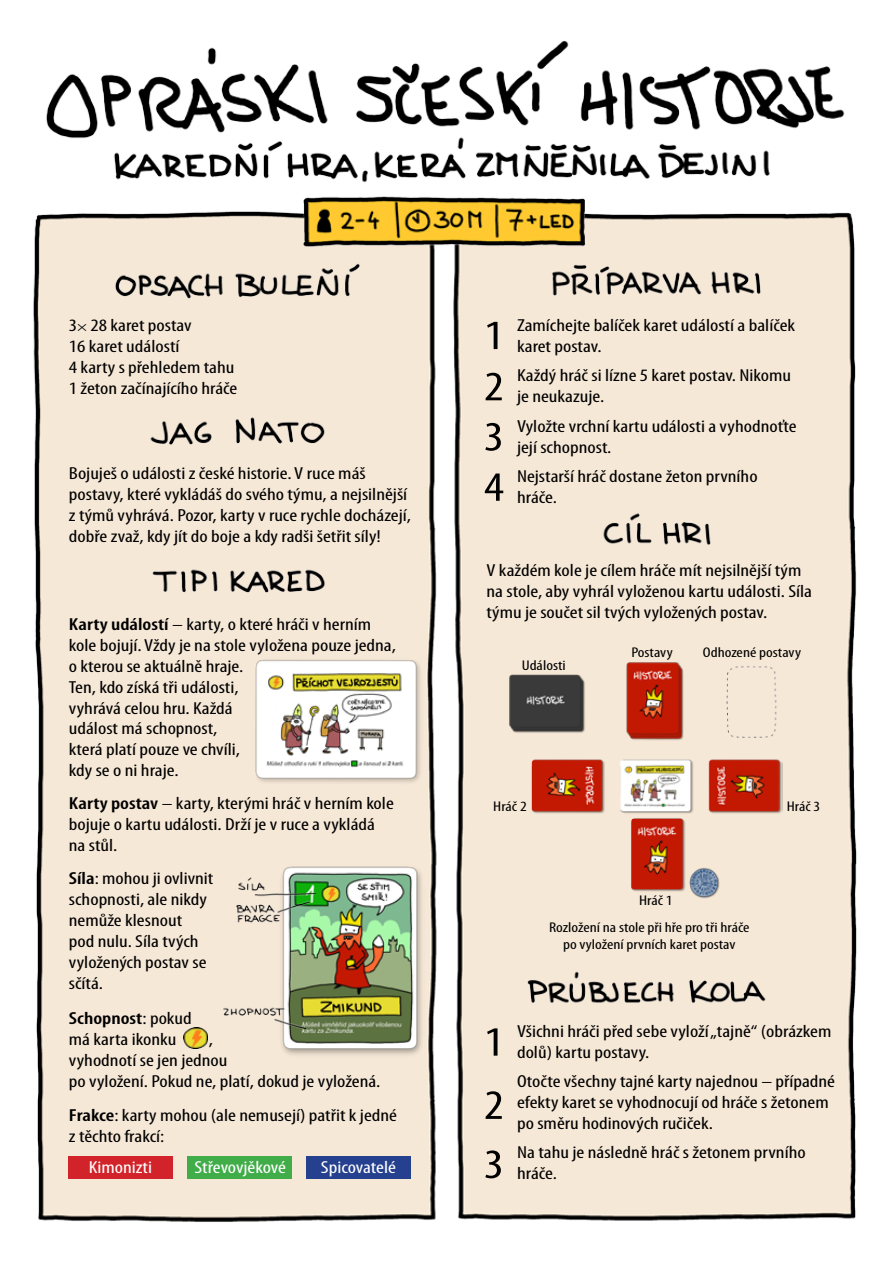
<style>
.page{position:relative;width:893px;height:1263px;background:#fff}
.page>*{position:absolute;margin:0;border:0;box-sizing:border-box;transform-origin:0 0}
.t1{font:condensed 41.85px "Myriad Pro";color:#000;scale:1.24 1}
.t2{font:condensed 17.4px/21px "Myriad Pro";color:#000;scale:1.24 1}
.t3{font:condensed 17.4px "Myriad Pro";color:#fff;scale:1.24 1}
.t4{font:condensed 14.1px/26.8px "Myriad Pro";color:#000;scale:1.24 1}
.s1{font-size:13.5px}
.s2{font-weight:600}
</style>
<div class="page">
<img style="left:33px;top:40px;width:824px;height:1182px">
<img style="left:279px;top:863px;width:146px;height:194px">
<img style="left:253px;top:658px;width:170px;height:127px">
<img style="left:508px;top:661px;width:274px;height:237px">
<img style="left:223px;top:877px;width:92px;height:152px">
<img style="left:184px;top:1027px;width:23px;height:22px">
<div style="left:68px;top:1156px;width:104px;height:22px;background:#d2232a"></div>
<div style="left:188px;top:1156px;width:104px;height:22px;background:#41ad49"></div>
<div style="left:306px;top:1156px;width:104px;height:22px;background:#25408f"></div>
<p class="t2" style="left:69px;top:314px;width:137px">3<span class="s1">×</span> 28 karet postav<br>16 karet událostí<br>4 karty s přehledem tahu<br>1 žeton začínajícího hráče</p>
<p class="t2" style="left:69px;top:462px;width:277px">Bojuješ o události z české historie. V ruce máš postavy, které vykládáš do svého týmu, a nejsilnější z týmů vyhrává. Pozor, karty v ruce rychle docházejí, dobře zvaž, kdy jít do boje a kdy radši šetřit síly!</p>
<p class="t2" style="left:69px;top:613px;width:265px"><span class="s2">Karty událostí</span> – karty, o které hráči v herním kole bojují. Vždy je na stole vyložena pouze jedna, o kterou se aktuálně hraje.<br>Ten, kdo získá tři události,<br>vyhrává celou hru. Každá<br>událost má schopnost,<br>která platí pouze ve chvíli,<br>kdy se o ni hraje.</p>
<p class="t2" style="left:69px;top:793px;width:264px"><span class="s2">Karty postav</span> – karty, kterými hráč v herním kole bojuje o kartu události. Drží je v ruce a vykládá na stůl.</p>
<p class="t2" style="left:69px;top:868px;width:118px"><span class="s2">Síla</span>: mohou ji ovlivnit schopnosti, ale nikdy nemůže klesnout<br>pod nulu. Síla tvých vyložených postav se sčítá.</p>
<p class="t2" style="left:69px;top:1007px;width:101px"><span class="s2">Schopnost</span>: pokud má karta ikonku</p>
<p class="t2" style="left:69px;top:1028px;width:253px;text-indent:140px">,<br>vyhodnotí se jen jednou<br>po vyložení. Pokud ne, platí, dokud je vyložená.</p>
<p class="t2" style="left:69px;top:1104px;width:266px"><span class="s2">Frakce</span>: karty mohou (ale nemusejí) patřit k jedné z těchto frakcí:</p>
<p class="t3" style="left:89px;top:1157px;width:53px">Kimonizti</p>
<p class="t3" style="left:195px;top:1157px;width:75px">Střevovjěkové</p>
<p class="t3" style="left:321px;top:1157px;width:62px">Spicovatelé</p>
<h1 class="t1" style="left:484px;top:310px;width:18px">1</h1>
<h1 class="t1" style="left:484px;top:361px;width:18px">2</h1>
<h1 class="t1" style="left:484px;top:411px;width:18px">3</h1>
<h1 class="t1" style="left:484px;top:462px;width:18px">4</h1>
<p class="t2" style="left:517px;top:314px;width:226px">Zamíchejte balíček karet událostí a balíček karet postav.</p>
<p class="t2" style="left:517px;top:365px;width:222px">Každý hráč si lízne 5 karet postav. Nikomu je neukazuje.</p>
<p class="t2" style="left:517px;top:415px;width:227px">Vyložte vrchní kartu události a vyhodnoťte její schopnost.</p>
<p class="t2" style="left:517px;top:465px;width:195px">Nejstarší hráč dostane žeton prvního hráče.</p>
<p class="t2" style="left:486px;top:559px;width:264px">V každém kole je cílem hráče mít nejsilnější tým na stole, aby vyhrál vyloženou kartu události. Síla týmu je součet sil tvých vyložených postav.</p>
<p class="t4" style="left:522px;top:652px;width:37px">Události</p>
<p class="t4" style="left:631px;top:639px;width:35px">Postavy</p>
<p class="t4" style="left:703px;top:639px;width:81px">Odhozené postavy</p>
<p class="t4" style="left:493px;top:793px;width:28px">Hráč 2</p>
<p class="t4" style="left:787px;top:793px;width:28px">Hráč 3</p>
<p class="t4" style="left:549px;top:887px;width:163px;text-indent:90px">Hráč 1<br>Rozložení na stole při hře pro tři hráče</p>
<p class="t4" style="left:563px;top:930px;width:141px">po vyložení prvních karet postav</p>
<h1 class="t1" style="left:484px;top:1016px;width:18px">1</h1>
<h1 class="t1" style="left:484px;top:1080px;width:18px">2</h1>
<h1 class="t1" style="left:484px;top:1139px;width:18px">3</h1>
<p class="t2" style="left:517px;top:1020px;width:255px">Všichni hráči před sebe vyloží „tajně“ (obrázkem dolů) kartu postavy.</p>
<p class="t2" style="left:517px;top:1071px;width:258px">Otočte všechny tajné karty najednou – případné efekty karet se vyhodnocují od hráče s žetonem po směru hodinových ručiček.</p>
<p class="t2" style="left:517px;top:1142px;width:234px">Na tahu je následně hráč s žetonem prvního hráče.</p>
</div>
